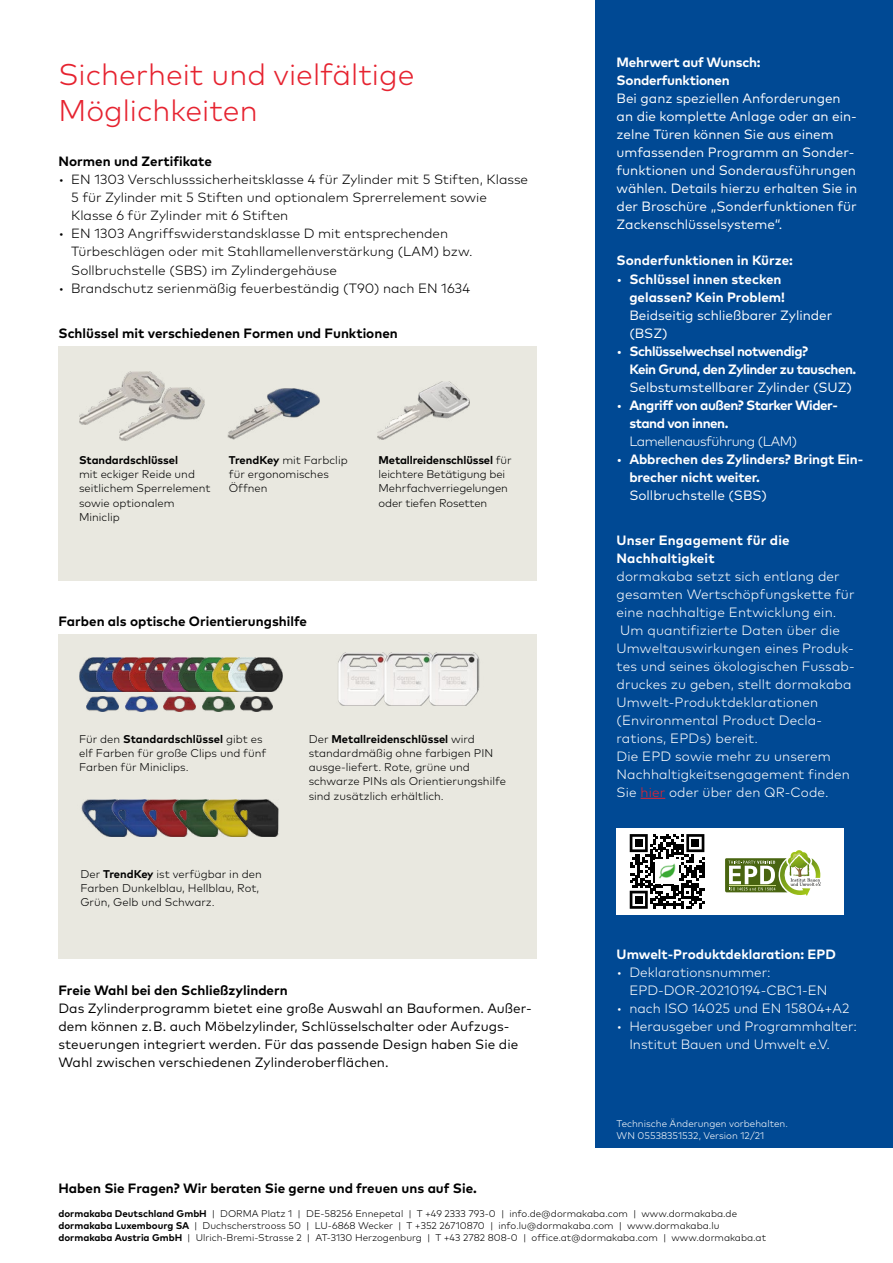
<style>
.page{position:relative;width:893px;height:1263px;background:#fff}
.page>*{position:absolute;margin:0;border:0;box-sizing:border-box;transform-origin:0 0}
.Title_red_20pt_24pt{font:300 30px/36px "Mark Pro";color:#e62330}
.Descriptor_light_bla{font:300 13.5px/18px "Mark Pro";letter-spacing:.01em;color:#fff}
.Descriptor_light_bla-2{font:700 13.5px/18px "Mark Pro";color:#fff}
.Descriptor_light_bla-3{font:13.5px/18px "Mark Pro";color:#fff}
.Descriptor_light_bla-4{font:13.5px/18px "Mark Pro";color:#000}
.Descriptor_bold_blac{font:700 13.5px "Mark Pro";color:#000}
.Descriptor_light_bla-5{font:700 13.5px/18px "Mark Pro";letter-spacing:-.035em;color:#fff}
.t1{font:300 13.5px "Mark Pro";color:#000}
.Subtitle_14pt_18pt{font:700 13.5px "Mark Pro";letter-spacing:-.02em;color:#fff}
.Descriptor_bold_blac-2{font:700 13.5px "Mark Pro";color:#fff}
.t2{font:300 13.35px/18px "Mark Pro";color:#000}
.Caption_7_5pt_9_5pt{font:300 11.25px/14.2px "Mark Pro";color:#000}
.t3{font:300 9.75px/12px "Mark Pro";color:#000}
.adress_DACH_IT_Fuss{font:300 9.75px/12px "Mark Pro";color:#fff}
.s1{font-weight:700}
.s2{font-weight:400}
.s3{font-weight:300}
.s4{color:#e62330}
</style>
<div class="page">
<div style="left:58px;top:346px;width:479px;height:234px;background:#e9e8e0"></div>
<img style="left:120px;top:387px;width:84px;height:53px">
<img style="left:80px;top:371px;width:84px;height:53px">
<div style="left:58px;top:634px;width:479px;height:324px;background:#e9e8e0"></div>
<img style="left:79px;top:658px;width:11px;height:33px">
<img style="left:90px;top:658px;width:193px;height:33px">
<img style="left:107px;top:658px;width:148px;height:33px">
<img style="left:87px;top:696px;width:31px;height:16px">
<img style="left:164px;top:696px;width:32px;height:16px">
<img style="left:202px;top:696px;width:32px;height:16px">
<img style="left:125px;top:696px;width:32px;height:16px">
<img style="left:241px;top:696px;width:32px;height:16px">
<img style="left:81px;top:799px;width:26px;height:38px">
<img style="left:107px;top:799px;width:30px;height:38px">
<img style="left:137px;top:799px;width:30px;height:38px">
<img style="left:167px;top:799px;width:31px;height:38px">
<img style="left:198px;top:799px;width:30px;height:38px">
<img style="left:228px;top:799px;width:51px;height:38px">
<img style="left:338px;top:652px;width:32px;height:53px">
<img style="left:370px;top:652px;width:46px;height:53px">
<img style="left:416px;top:652px;width:64px;height:53px">
<img style="left:228px;top:388px;width:92px;height:51px">
<img style="left:377px;top:382px;width:92px;height:57px">
<div style="left:595px;top:0;width:298px;height:1147px;background:#004994"></div>
<svg style="left:641px;top:798px;width:24px;height:1px"></svg>
<div style="left:617px;top:829px;width:227px;height:86px;background:#fff"></div>
<svg style="left:630px;top:834px;width:74px;height:75px"></svg>
<div style="left:635px;top:839px;width:8px;height:8px;background:#000"></div>
<div style="left:691px;top:839px;width:8px;height:8px;background:#000"></div>
<div style="left:635px;top:896px;width:8px;height:8px;background:#000"></div>
<img style="left:655px;top:860px;width:24px;height:23px">
<svg style="left:725px;top:851px;width:96px;height:45px"></svg>
<hr style="left:729px;top:886px;width:46px;height:1px;background:#ccdc84">
<p class="Title_red_20pt_24pt" style="left:58px;top:55px;width:357px">Sicherheit und vielfältige<br>Möglichkeiten</p>
<p class="Descriptor_bold_blac" style="left:58px;top:151px;width:155px">Normen und Zertifikate</p>
<p class="t2" style="left:71px;top:170px;width:458px;text-indent:-13px">• EN 1303 Verschlusssicherheitsklasse 4 für Zylinder mit 5 Stiften, Klasse<br>5 für Zylinder mit 5 Stiften und optionalem Sprerrelement sowie<br>Klasse 6 für Zylinder mit 6 Stiften</p>
<p class="t2" style="left:71px;top:224px;width:403px;text-indent:-13px">• EN 1303 Angriffswiderstandsklasse D mit entsprechenden<br>Türbeschlägen oder mit Stahllamellenverstärkung (LAM) bzw.<br>Sollbruchstelle (SBS) im Zylindergehäuse</p>
<p class="t1" style="left:58px;top:278px;width:413px">• Brandschutz serienmäßig feuerbeständig (T90) nach EN 1634</p>
<p class="Descriptor_bold_blac" style="left:58px;top:322px;width:341px">Schlüssel mit verschiedenen Formen und Funktionen</p>
<p class="Caption_7_5pt_9_5pt" style="left:79px;top:452px;width:133px"><span class="s1">Standardschlüssel<br></span>mit eckiger Reide und seitlichem Sperrelement sowie optionalem<br>Miniclip</p>
<p class="Caption_7_5pt_9_5pt" style="left:229px;top:452px;width:120px"><span class="s1">TrendKey</span> mit Farbclip für ergonomisches<br>Öffnen</p>
<p class="Caption_7_5pt_9_5pt" style="left:379px;top:452px;width:135px"><span class="s1">Metallreidenschlüssel</span> für leichtere Betätigung bei<br>Mehrfachverriegelungen oder tiefen Rosetten</p>
<p class="Descriptor_bold_blac" style="left:58px;top:610px;width:250px">Farben als optische Orientierungshilfe</p>
<p class="Caption_7_5pt_9_5pt" style="left:79px;top:731px;width:189px">Für den <span class="s1">Standardschlüssel</span> gibt es elf Farben für große Clips und fünf<br>Farben für Miniclips.</p>
<p class="Caption_7_5pt_9_5pt" style="left:80px;top:865px;width:183px">Der <span class="s1">TrendKey</span> ist verfügbar in den<br>Farben Dunkelblau, Hellblau, Rot,<br>Grün, Gelb und Schwarz.</p>
<p class="Caption_7_5pt_9_5pt" style="left:309px;top:731px;width:199px">Der <span class="s1">Metallreidenschlüssel</span> wird standardmäßig ohne farbigen PIN ausge-liefert. Rote, grüne und schwarze PINs als Orientierungshilfe sind zusätzlich erhältlich.</p>
<p class="Descriptor_bold_blac" style="left:58px;top:979px;width:231px">Freie Wahl bei den Schließzylindern</p>
<p class="Descriptor_light_bla-4" style="left:58px;top:998px;width:475px">Das Zylinderprogramm bietet eine große Auswahl an Bauformen. Außer&shy;dem können z. B. auch Möbelzylinder, Schlüsselschalter oder Aufzugs&shy;steuerungen integriert werden. Für das passende Design haben Sie die Wahl zwischen verschiedenen Zylinderoberflächen.</p>
<p class="Subtitle_14pt_18pt" style="left:617px;top:52px;width:145px">Mehrwert auf Wunsch:</p>
<p class="Subtitle_14pt_18pt" style="left:617px;top:70px;width:115px">Sonderfunktionen</p>
<p class="Descriptor_light_bla-3" style="left:617px;top:89px;width:242px">Bei ganz speziellen Anforderungen an die komplette Anlage oder an ein&shy;zelne Türen könn n Sie aus einem umfassenden Programm an Sonder&shy;funktionen und Sonderausführungen wählen. Details hi rzu erhalten Sie in der Br schüre „Sonderfunktionen für Zackenschlüsselsysteme“.</p>
<p class="Descriptor_bold_blac-2" style="left:617px;top:250px;width:178px">Sonderfunktionen in Kürze:</p>
<p class="Descriptor_light_bla-2" style="left:629px;top:269px;width:205px;text-indent:-13px"><span class="s2">•</span> Schlüssel innen stecken gelassen? Kein Problem!<br><span class="s2">Beidseitig schließbarer Zylinder (BSZ)</span></p>
<p class="Descriptor_light_bla-5" style="left:629px;top:341px;width:228px;text-indent:-13px"><span class="s2">•</span> Schlüsselwechsel notwendig?<br>Kein Grund, den Zylinder zu tauschen.<br><span class="s2">Selbstumstellbarer Zylinder (SUZ)</span></p>
<p class="Descriptor_light_bla-5" style="left:629px;top:395px;width:210px;text-indent:-13px"><span class="s2">•</span> Angriff von außen? Starker Wider&shy;stand von innen.<br><span class="s3">Lamellenausführung (LAM)</span></p>
<p class="Descriptor_light_bla-2" style="left:629px;top:449px;width:235px;text-indent:-13px"><span class="s2">•</span> Abbrechen des Zylinders? Bringt Ein&shy;brecher nicht weiter.<br><span class="s2">Sollbruchstelle (SBS)</span></p>
<p class="Descriptor_light_bla-2" style="left:617px;top:530px;width:175px">Unser Engagement für die<br>Nachhaltigkeit</p>
<p class="Descriptor_light_bla" style="left:617px;top:566px;width:239px">dormakaba setzt sich entlang der gesamten Wertschöpfungskette für eine nachhaltige Entwicklung ein.</p>
<p class="Descriptor_light_bla" style="left:617px;top:620px;width:240px">Um quantifizierte Daten über die<br>Umweltauswirkungen eines Produk&shy;tes und seines ökologischen Fussab&shy;druckes zu geben, stellt dormakaba<br>Umwelt-Produktdeklarationen (Environmental Product Decla&shy;rations, EPDs) bereit.</p>
<p class="Descriptor_light_bla" style="left:617px;top:746px;width:235px">Die EPD sowie mehr zu unserem<br>Nachhaltigkeitsengagement finden<br>Sie <span class="s4">hier</span> oder über den QR-Code.</p>
<p class="Descriptor_light_bla-2" style="left:638px;top:53px;width:218px">Doluptur? Um ducimusae cusciis torecusdae rem ut veles et plab iducima ximusam endam, conet eum vidipsum illupta temporum verum harunte catempo repudi none plandun debitae sint ventis im veliteni ulparum ium sit iligeni dolles cus, conesere volupitae pro volo exera qui ut labor mos ates ditatur?</p>
<p class="Descriptor_light_bla-2" style="left:617px;top:944px;width:221px">Umwelt-Produktdeklaration: EPD</p>
<p class="Descriptor_light_bla" style="left:629px;top:962px;width:200px;text-indent:-13px">• Deklarationsnummer:<br>EPD-DOR-20210194-CBC1-EN</p>
<p class="Descriptor_light_bla" style="left:617px;top:998px;width:234px">• nach ISO 14025 und EN 15804+A2</p>
<p class="Descriptor_light_bla" style="left:629px;top:1016px;width:229px;text-indent:-13px">• Herausgeber und Programmhalter:<br>Institut Bauen und Umwelt e.V.</p>
<p class="adress_DACH_IT_Fuss" style="left:617px;top:1117px;width:173px">Technische Änderungen vorbehalten.<br>WN 05538351532, Version 12/21</p>
<p class="Descriptor_bold_blac" style="left:58px;top:1177px;width:420px">Haben Sie Fragen? Wir beraten Sie gerne und freuen uns auf Sie.</p>
<p class="t3" style="left:58px;top:1206px;width:709px"><span class="s1">dormakaba Deutschland GmbH</span> | DORMA Platz 1 | DE-58256 Ennepetal | T +49 2333 793-0 | info.de@dormakaba.com | www.dormakaba.de <span class="s1">dormakaba Luxembourg SA</span> | Duchscherstrooss 50 | LU-6868 Wecker | T +352 26710870 | info.lu@dormakaba.com | www.dormakaba.lu <span class="s1">dormakaba Austria GmbH</span> | Ulrich-Bremi-Strasse 2 | AT-3130 Herzogenburg | T +43 2782 808-0 | office.at@dormakaba.com | www.dormakaba.at</p>
</div>
